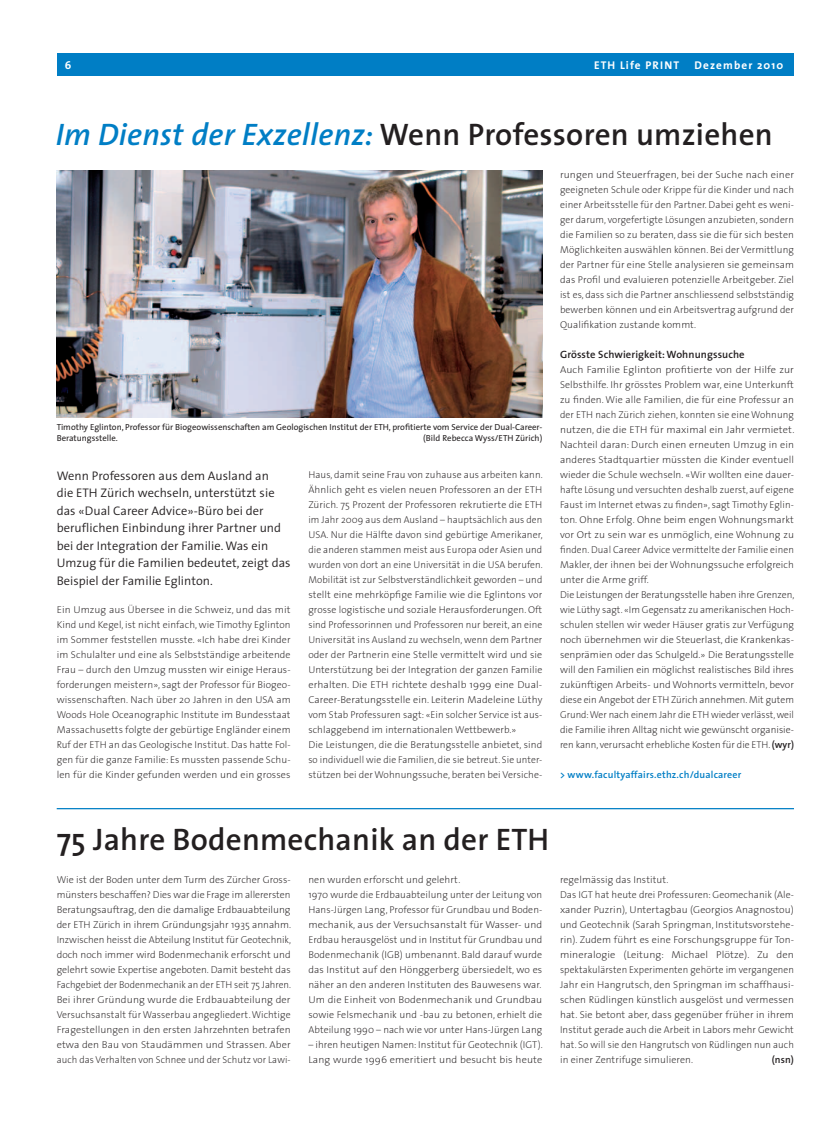
<style>
.page{position:relative;width:833px;height:1134px;background:#fff}
.page>*{position:absolute;margin:0;border:0;box-sizing:border-box;transform-origin:0 0}
.t1{font:600 31.25px "The Sans";letter-spacing:.005em;color:#231f20}
.t2{font:300 12.5px/17.5px "The Sans";letter-spacing:.005em;color:#231f20}
.t3{font:700 11.25px "The Sans";letter-spacing:.1em;color:#fff}
.t4{font:600 10.62px "The Sans";letter-spacing:.01em;color:#231f20}
.t5{font:200 10px/15px "The Sans";letter-spacing:.01em;color:#231f20}
.t6{font:200 10px/15px "The Sans";letter-spacing:.01em;color:#231f20;scale:1.05 1}
.t7{font:200 10px/15px "The Sans";letter-spacing:.01em;color:#231f20;text-align:justify;scale:1.04 1}
.t8{font:600 10px "The Sans";letter-spacing:.02em;color:#007ec5}
.t9{font:600 10px "The Sans";color:#231f20}
.t10{font:8.75px/11.2px "The Sans";color:#231f20}
.s1{font-style:italic;color:#007ec5}
.s2{font-weight:600}
</style>
<div class="page">
<div style="left:79px;top:53px;width:715px;height:23px;background:#007ec5"></div>
<div style="left:57px;top:53px;width:23px;height:23px;background:#007ec5"></div>
<img style="left:57px;top:170px;width:485px;height:248px">
<hr style="left:57px;top:808px;width:737px;height:1px;background:#007ec5">
<p class="t3" style="left:65px;top:55px;width:8px">6</p>
<p class="t3" style="left:594px;top:55px;width:87px">ETH Life PRINT</p>
<p class="t3" style="left:694px;top:55px;width:90px">Dezember 2010</p>
<h1 class="t1" style="left:56px;top:108px;width:718px"><span class="s1">Im Dienst der Exzellenz:</span> Wenn Professoren umziehen</h1>
<p class="t10" style="left:57px;top:421px;width:487px">Timothy Eglinton, Professor für Biogeowissenschaften am Geologischen Institut der ETH, profitierte vom Service der Dual-Career-<br>Beratungsstelle.</p>
<p class="t10" style="left:423px;top:432px;width:121px">(Bild Rebecca Wyss/ETH Zürich)</p>
<p class="t2" style="left:57px;top:466px;width:235px">Wenn Professoren aus dem Ausland an<br>die ETH Zürich wechseln, unterstützt sie das «Dual Career Advice»-Büro bei der beruflichen Einbindung ihrer Partner und bei der Integration der Familie. Was ein Umzug für die Familien bedeutet, zeigt das Beispiel der Familie Eglinton.</p>
<p class="t5" style="left:57px;top:602px;width:235px;text-align:justify">Ein Umzug aus Übersee in die Schweiz, und das mit Kind und Kegel, ist nicht einfach, wie Timothy Eglinton im Sommer feststellen musste. «Ich habe drei Kinder im Schulalter und eine als Selbstständige arbeitende Frau – durch den Umzug mussten wir einige Heraus&shy;forderungen meistern», sagt der Professor für Biogeo&shy;wissenschaften. Nach über 20 Jahren in den USA am Woods Hole Oceanographic Institute im Bundesstaat Massachusetts folgte der gebürtige Engländer einem Ruf der ETH an das Geologische Institut. Das hatte Fol&shy;gen für die ganze Familie: Es mussten passende Schu&shy;len für die Kinder gefunden werden und ein grosses</p>
<p class="t5" style="left:308px;top:467px;width:236px">Haus, damit seine Frau von zuhause aus arbeiten kann.<br>Ähnlich geht es vielen neuen Professoren an der ETH Zürich. 75 Prozent der Professoren rekrutierte die ETH im Jahr 2009 aus dem Ausland – hauptsächlich aus den USA. Nur die Hälfte davon sind gebürtige Amerikaner, die anderen stammen meist aus Europa oder Asien und wurden von dort an eine Universität in die USA berufen.<br>Mobilität ist zur Selbstverständlichkeit geworden – und stellt eine mehrköpfige Familie wie die Eglintons vor grosse logistische und soziale Herausforderungen. Oft sind Professorinnen und Professoren nur bereit, an eine Universität ins Ausland zu wechseln, wenn dem Partner oder der Partnerin eine Stelle vermittelt wird und sie Unterstützung bei der Integration der ganzen Familie erhalten. Die ETH richtete deshalb 1999 eine Dual-Career-Beratungsstelle ein. Leiterin Madeleine Lüthy vom Stab Professuren sagt: «Ein solcher Service ist aus&shy;schlaggebend im internationalen Wettbewerb.»<br>Die Leistungen, die die Beratungsstelle anbietet, sind so individuell wie die Familien, die sie betreut. Sie unter&shy;stützen bei der Wohnungssuche, beraten bei Versiche-</p>
<p class="t7" style="left:560px;top:167px;width:226px">rungen und Steuerfragen, bei der Suche nach einer geeigneten Schule oder Krippe für die Kinder und nach einer Arbeitsstelle für den Partner. Dabei geht es weni&shy;ger darum, vorgefertigte Lösungen anzubieten, sondern die Familien so zu beraten, dass sie die für sich besten Möglichkeiten auswählen können. Bei der Vermittlung der Partner für eine Stelle analysieren sie gemeinsam das Profil und evaluieren potenzielle Arbeitgeber. Ziel ist es, dass sich die Partner anschliessend selbstständig bewerben können und ein Arbeitsvertrag aufgrund der Qualifikation zustande kommt.</p>
<p class="t4" style="left:560px;top:345px;width:186px">Grösste Schwierigkeit: Wohnungssuche</p>
<p class="t6" style="left:560px;top:362px;width:225px">Auch Familie Eglinton profitierte von der Hilfe zur Selbsthilfe. Ihr grösstes Problem war, eine Unterkunft zu finden. Wie alle Familien, die für eine Professur an der ETH nach Zürich ziehen, konnten sie eine Wohnung nutzen, die die ETH für maximal ein Jahr vermietet.<br>Nachteil daran: Durch einen erneuten Umzug in ein anderes Stadtquartier müssten die Kinder eventuell wieder die Schule wechseln. «Wir wollten eine dauer&shy;hafte Lösung und versuchten deshalb zuerst, auf eigene Faust im Internet etwas zu finden», sagt Timothy Eglin&shy;ton. Ohne Erfolg. Ohne beim engen Wohnungsmarkt vor Ort zu sein war es unmöglich, eine Wohnung zu finden. Dual Career Advice vermittelte der Familie einen Makler, der ihnen bei der Wohnungssuche erfolgreich unter die Arme griff.<br>Die Leistungen der Beratungsstelle haben ihre Grenzen, wie Lüthy sagt. «Im Gegensatz zu amerikanischen Hoch&shy;schulen stellen wir weder Häuser gratis zur Verfügung noch übernehmen wir die Steuerlast, die Krankenkas&shy;senprämien oder das Schulgeld.» Die Beratungsstelle will den Familien ein möglichst realistisches Bild ihres zukünftigen Arbeits- und Wohnorts vermitteln, bevor diese ein Angebot der ETH Zürich annehmen. Mit gutem Grund: Wer nach einem Jahr die ETH wieder verlässt, weil die Familie ihren Alltag nicht wie gewünscht organisie&shy;ren kann, verursacht erhebliche Kosten für die ETH. <span class="s2">(wyr)</span></p>
<p class="t8" style="left:560px;top:766px;width:183px">&gt; www.facultyaffairs.ethz.ch/dualcareer</p>
<h1 class="t1" style="left:57px;top:813px;width:494px">75 Jahre Bodenmechanik an der ETH</h1>
<p class="t5" style="left:57px;top:872px;width:236px;text-align:justify">Wie ist der Boden unter dem Turm des Zürcher Gross&shy;münsters beschaffen? Dies war die Frage im allerersten Beratungsauftrag, den die damalige Erdbauabteilung der ETH Zürich in ihrem Gründungsjahr 1935 annahm.<br>Inzwischen heisst die Abteilung Institut für Geotechnik, doch noch immer wird Bodenmechanik erforscht und gelehrt sowie Expertise angeboten. Damit besteht das Fachgebiet der Bodenmechanik an der ETH seit 75 Jahren.<br>Bei ihrer Gründung wurde die Erdbauabteilung der Versuchsanstalt für Wasserbau angegliedert. Wichtige Fragestellungen in den ersten Jahrzehnten betrafen etwa den Bau von Staudämmen und Strassen. Aber auch das Verhalten von Schnee und der Schutz vor Lawi-</p>
<p class="t5" style="left:308px;top:872px;width:235px">nen wurden erforscht und gelehrt.<br>1970 wurde die Erdbauabteilung unter der Leitung von Hans-Jürgen Lang, Professor für Grundbau und Boden&shy;mechanik, aus der Versuchsanstalt für Wasser- und Erdbau herausgelöst und in Institut für Grundbau und Bodenmechanik (IGB) umbenannt. Bald darauf wurde das Institut auf den Hönggerberg übersiedelt, wo es näher an den anderen Instituten des Bauwesens war.<br>Um die Einheit von Bodenmechanik und Grundbau sowie Felsmechanik und -bau zu betonen, erhielt die Abteilung 1990 – nach wie vor unter Hans-Jürgen Lang</p>
<p class="t5" style="left:308px;top:1037px;width:236px">– ihren heutigen Namen: Institut für Geotechnik (IGT).<br>Lang wurde 1996 emeritiert und besucht bis heute</p>
<p class="t5" style="left:560px;top:872px;width:235px">regelmässig das Institut.<br>Das IGT hat heute drei Professuren: Geomechanik (Ale&shy;xander Puzrin), Untertagbau (Georgios Anagnostou) und Geotechnik (Sarah Springman, Institutsvorstehe&shy;rin). Zudem führt es eine Forschungsgruppe für Ton&shy;mineralogie (Leitung: Michael Plötze). Zu den spektakulärsten Experimenten gehörte im vergangenen Jahr ein Hangrutsch, den Springman im schaffhausi&shy;schen Rüdlingen künstlich ausgelöst und vermessen hat. Sie betont aber, dass gegenüber früher in ihrem Institut gerade auch die Arbeit in Labors mehr Gewicht hat. So will sie den Hangrutsch von Rüdlingen nun auch in einer Zentrifuge simulieren.</p>
<p class="t9" style="left:772px;top:1051px;width:24px">(nsn)</p>
</div>
